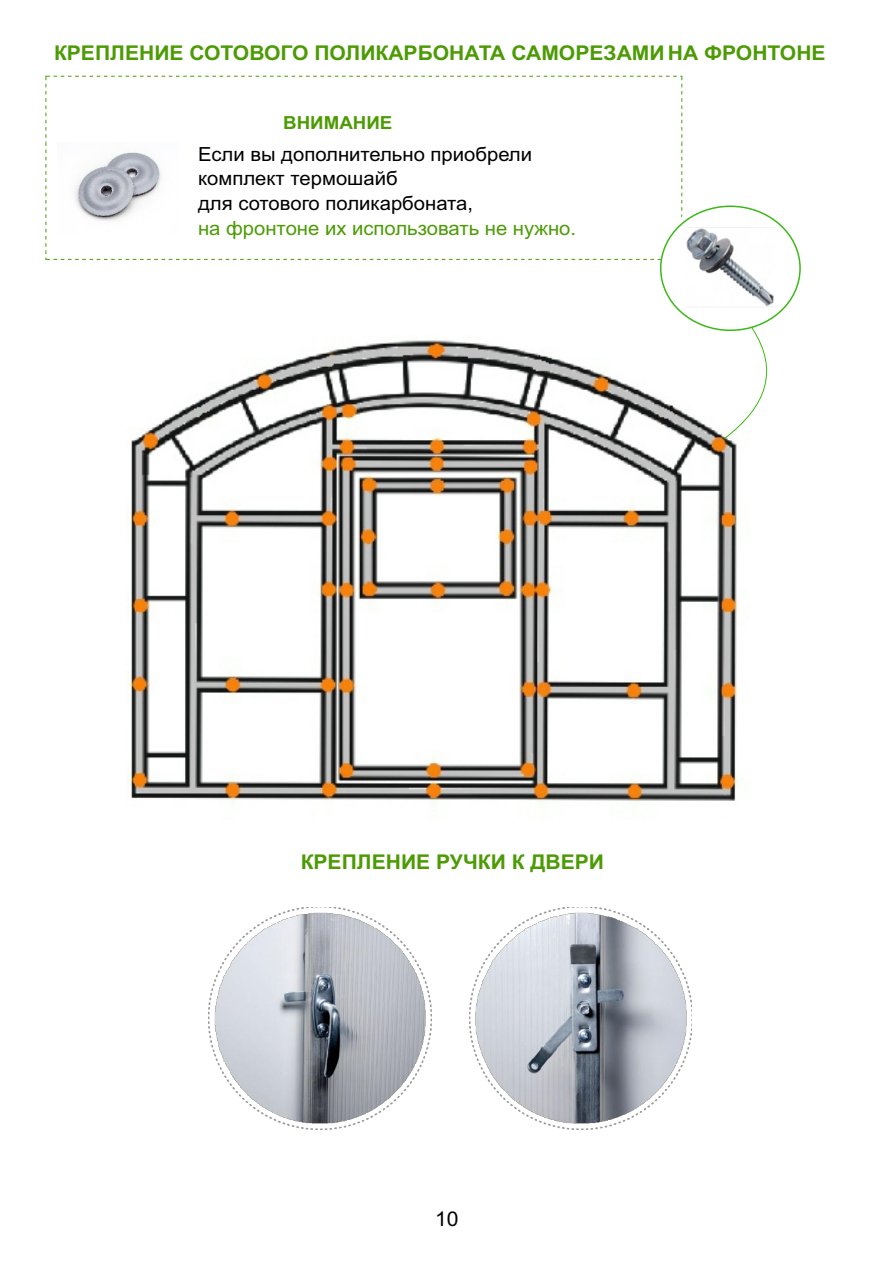
<style>
.page{position:relative;width:893px;height:1262px;background:#fff}
.page>*{position:absolute;margin:0;border:0;box-sizing:border-box;transform-origin:0 0}
.t1{font:700 20.4px "Arial";color:#4c9b04;scale:1.04 1}
.t2{font:20.4px "Arial";color:#000;scale:1.04 1}
.t3{font:19.5px/24.6px "Arial";color:#000;scale:1.04 1}
.t4{font:19.5px "Arial";color:#4c9b04;scale:1.04 1}
.t5{font:700 18px "Arial";color:#4c9b04;scale:1.04 1}
</style>
<div class="page">
<img style="left:469px;top:907px;width:223px;height:222px">
<img style="left:209px;top:907px;width:222px;height:222px">
<img style="left:128px;top:440px;width:610px;height:365px">
<svg style="left:46px;top:76px;width:755px;height:364px"></svg>
<p class="t1" style="left:54px;top:45px;width:743px">КРЕПЛЕНИЕ СОТОВОГО ПОЛИКАРБОНАТА САМОРЕЗАМИ НА ФРОНТОНЕ</p>
<p class="t5" style="left:283px;top:116px;width:107px">ВНИМАНИЕ</p>
<p class="t3" style="left:198px;top:143px;width:322px">Если вы дополнительно приобрели комплект термошайб<br>для сотового поликарбоната,</p>
<p class="t4" style="left:198px;top:220px;width:365px">на фронтоне их использовать не нужно.</p>
<p class="t1" style="left:301px;top:853px;width:293px">КРЕПЛЕНИЕ РУЧКИ К ДВЕРИ</p>
<p class="t2" style="left:435px;top:1211px;width:24px">10</p>
</div>
